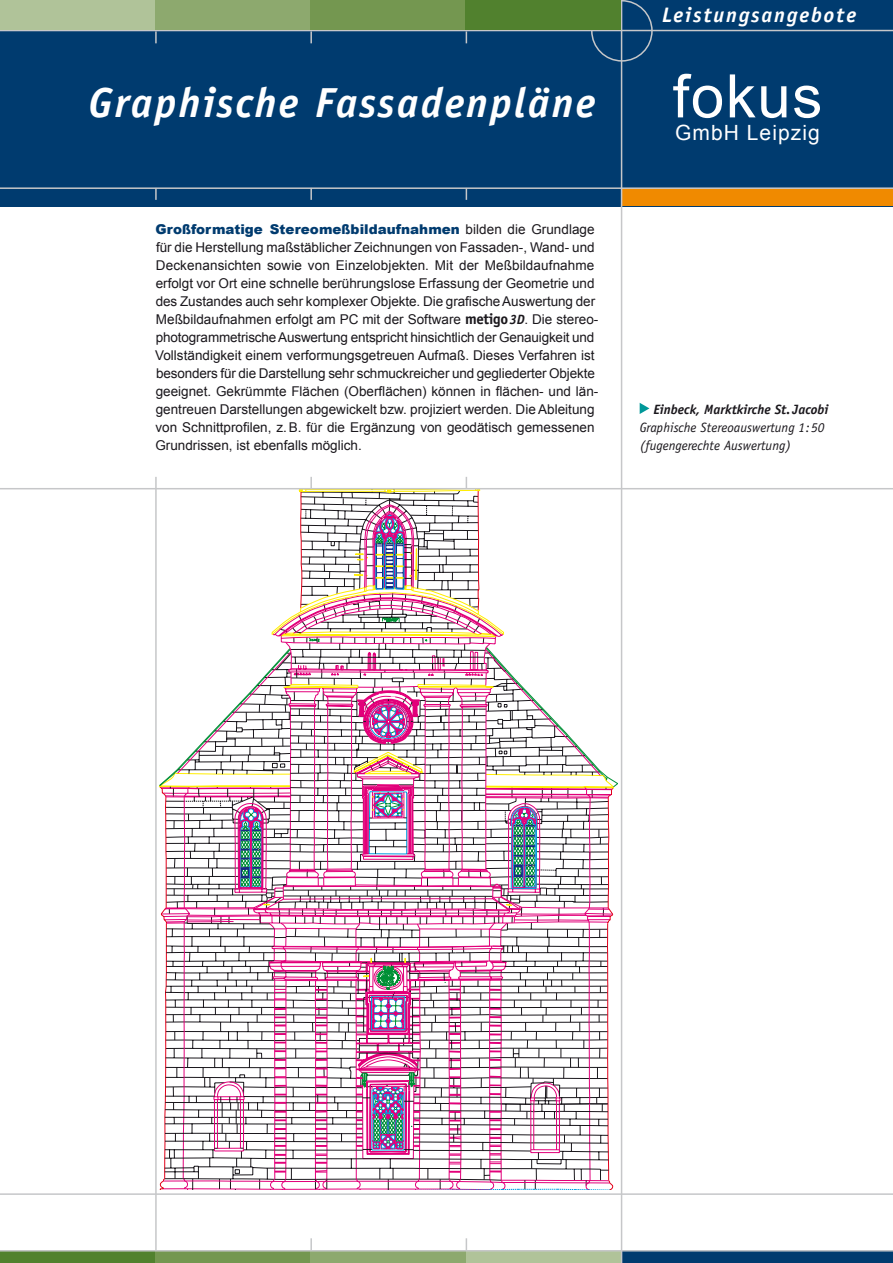
<style>
.page{position:relative;width:893px;height:1263px;background:#fff}
.page>*{position:absolute;margin:0;border:0;box-sizing:border-box;transform-origin:0 0}
.t1{font:60px "Arial";letter-spacing:.025em;color:#fff}
.t2{font:italic 700 42px "Officina Sans";letter-spacing:.05em;color:#fff}
.t3{font:italic 700 21px "Officina Sans";letter-spacing:.09em;color:#fff}
.t4{font:21px "Arial";letter-spacing:.05em;color:#fff}
.t5{font:13.5px/18px "Arial";color:#1a171c}
.t6{font:italic 13.5px/18px "Officina Sans";color:#1a171c}
.t7{font:italic 700 13.5px "Officina Sans";color:#1a171c}
.s1{font-weight:900;color:#003b6f}
.s2{font-family:"Officina Sans";font-weight:700;font-size:15px}
.s3{font-family:"Officina Sans";font-weight:700;font-style:italic}
</style>
<div class="page">
<div style="left:0;top:0;width:893px;height:206px;background:#003b6f"></div>
<div style="left:465px;top:1250px;width:157px;height:13px;background:#b0c399"></div>
<div style="left:310px;top:1250px;width:155px;height:13px;background:#8da96e"></div>
<div style="left:155px;top:1250px;width:155px;height:13px;background:#749750"></div>
<div style="left:0;top:1250px;width:155px;height:13px;background:#51812e"></div>
<div style="left:622px;top:1250px;width:271px;height:13px;background:#003b6f"></div>
<hr style="left:621px;top:489px;width:1px;height:774px;background:#c6c7c9">
<div style="left:622px;top:189px;width:271px;height:17px;background:#f08a00"></div>
<hr style="left:0;top:187px;width:893px;height:2px;background:#c6c7c9">
<hr style="left:621px;top:0;width:1px;height:489px;background:#c6c7c9">
<svg style="left:155px;top:31px;width:2px;height:12px"></svg>
<svg style="left:310px;top:31px;width:2px;height:12px"></svg>
<svg style="left:466px;top:31px;width:1px;height:12px"></svg>
<hr style="left:0;top:30px;width:893px;height:1px;background:#c6c7c9">
<div style="left:591px;top:0;width:62px;height:62px;border:2px solid #c6c7c9;border-radius:50%"></div>
<div style="left:0;top:0;width:155px;height:30px;background:#b0c399"></div>
<div style="left:155px;top:0;width:155px;height:30px;background:#8da96e"></div>
<div style="left:310px;top:0;width:156px;height:30px;background:#749750"></div>
<div style="left:466px;top:0;width:155px;height:30px;background:#51812e"></div>
<hr style="left:0;top:1250px;width:893px;height:1px;background:#c6c7c9">
<svg style="left:155px;top:189px;width:2px;height:11px"></svg>
<svg style="left:310px;top:189px;width:2px;height:11px"></svg>
<svg style="left:155px;top:477px;width:463px;height:713px"></svg>
<hr style="left:0;top:488px;width:893px;height:1px;background:#c6c7c9">
<hr style="left:155px;top:489px;width:2px;height:761px;background:#c6c7c9">
<svg style="left:310px;top:1238px;width:2px;height:12px"></svg>
<svg style="left:466px;top:1238px;width:1px;height:12px"></svg>
<svg style="left:640px;top:403px;width:9px;height:11px"></svg>
<hr style="left:0;top:1193px;width:893px;height:2px;background:#c6c7c9">
<h2 class="t2" style="left:88px;top:77px;width:508px">Graphische Fassadenpläne</h2>
<p class="t5" style="left:155px;top:220px;width:445px"><span class="s1">Großformatige Stereomeßbildaufnahmen</span> bilden die Grundlage für die Herstellung maßstäblicher Zeichnungen von Fassaden-, Wand- und Deckenansichten sowie von Einzelobjekten. Mit der Meßbildaufnahme erfolgt vor Ort eine schnelle berührungslose Erfassung der Geometrie und des Zustandes auch sehr komplexer Objekte. Die grafische Auswertung der Meßbildaufnahmen erfolgt am PC mit der Software <span class="s2">metigo</span><span class="s3">3D</span>. Die stereo&shy;photogrammetrische Auswertung entspricht hinsichtlich der Genauigkeit und Vollständigkeit einem verformungsgetreuen Aufmaß. Dieses Verfahren ist besonders für die Darstellung sehr schmuckreicher und gegliederter Objekte geeignet. Gekrümmte Flächen (Oberflächen) können in flächen- und län&shy;gentreuen Darstellungen abgewickelt bzw. projiziert werden. Die Ableitung von Schnittprofilen, z.B. für die Ergänzung von geodätisch gemessenen Grundrissen, ist ebenfalls möglich.</p>
<h3 class="t3" style="left:662px;top:3px;width:196px">Leistungsangebote</h3>
<h1 class="t1" style="left:673px;top:57px;width:151px">fokus</h1>
<h3 class="t4" style="left:675px;top:119px;width:146px">GmbH Leipzig</h3>
<p class="t7" style="left:653px;top:401px;width:177px">Einbeck, Marktkirche St. Jacobi</p>
<p class="t6" style="left:640px;top:418px;width:186px">Graphische Stereoauswertung 1: 50 (fugengerechte Auswertung)</p>
</div>
